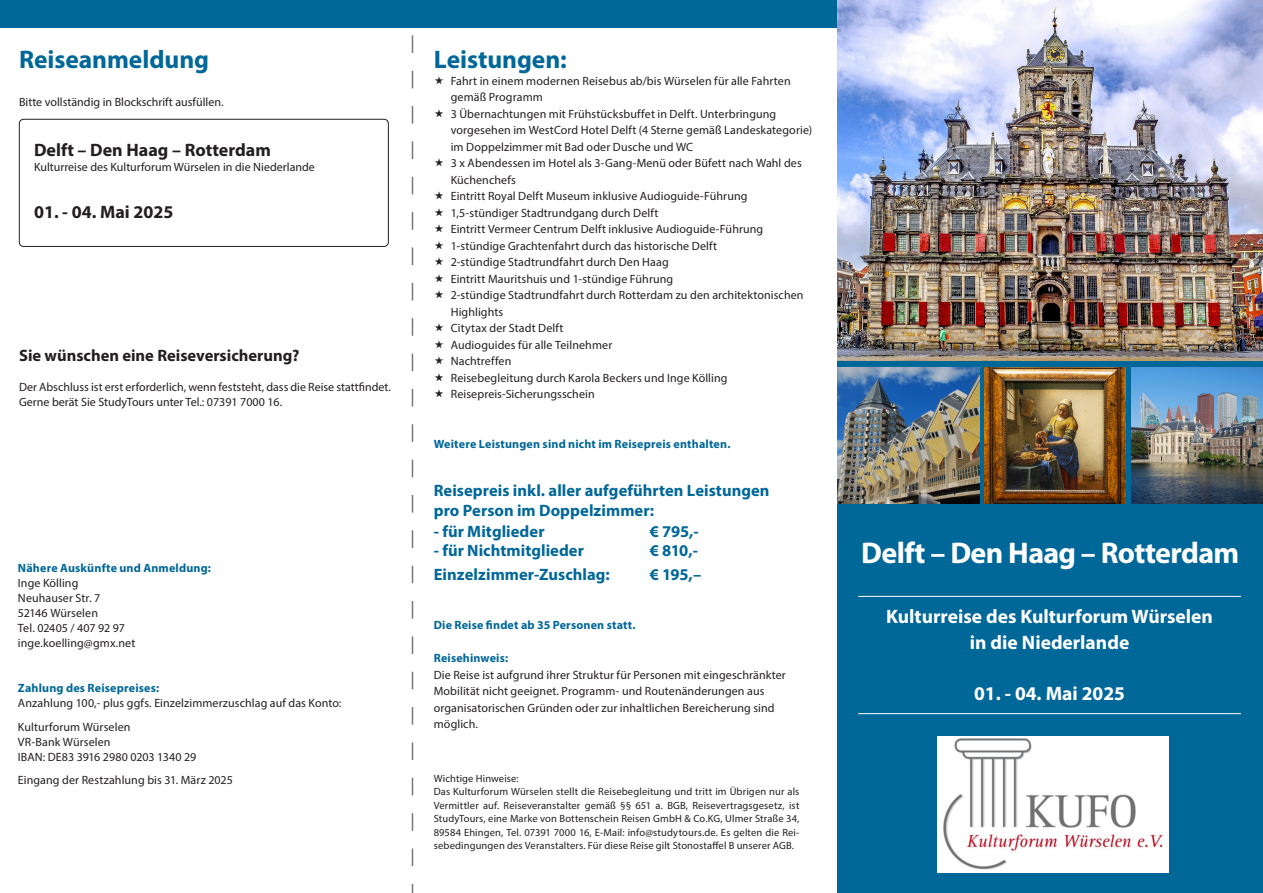
<style>
.page{position:relative;width:1263px;height:893px;background:#fff}
.page>*{position:absolute;margin:0;border:0;box-sizing:border-box;transform-origin:0 0}
.t1{font:700 30px "Myriad Pro";letter-spacing:-.02em;color:#fff}
.Head_Blau{font:700 25.5px "Myriad Pro";letter-spacing:-.005em;color:#006799}
.t2{font:700 19.5px "Myriad Pro";color:#fff}
.t3{font:700 18px "Myriad Pro";color:#231f20}
.t4{font:700 16.5px "Myriad Pro";color:#006799}
.t5{font:700 16.5px "Myriad Pro";color:#231f20}
.Fließtext{font:12px/16.5px "Myriad Pro";letter-spacing:.005em;color:#231f20}
.t6{font:700 12px "Myriad Pro";letter-spacing:.015em;color:#006799}
.Fließtext-2{font:12px "Myriad Pro";letter-spacing:-.015em;color:#231f20}
.t7{font:10.5px/13.5px "Myriad Pro";letter-spacing:.01em;color:#231f20;text-align:justify}
</style>
<div class="page">
<svg style="left:412px;top:35px;width:1px;height:858px"></svg>
<div style="left:838px;top:359px;width:425px;height:534px;background:#006799"></div>
<div style="left:19px;top:119px;width:369px;height:128px;border:1px solid #231f20;border-radius:4px"></div>
<div style="left:0;top:0;width:838px;height:28px;background:#006799"></div>
<hr style="left:858px;top:596px;width:383px;height:1px;background:#fff">
<hr style="left:858px;top:713px;width:383px;height:1px;background:#fff">
<img style="left:838px;top:0;width:425px;height:360px">
<img style="left:838px;top:367px;width:141px;height:137px">
<img style="left:984px;top:367px;width:142px;height:137px">
<img style="left:1131px;top:367px;width:132px;height:137px">
<img style="left:938px;top:736px;width:230px;height:137px">
<p class="Head_Blau" style="left:19px;top:43px;width:192px">Reiseanmeldung</p>
<p class="Fließtext" style="left:19px;top:93px;width:206px">Bitte vollständig in Blockschrift ausfüllen.</p>
<p class="Head_Blau" style="left:434px;top:43px;width:134px">Leistungen:</p>
<p class="Fließtext" style="left:451px;top:72px;width:341px">Fahrt in einem modernen Reisebus ab/bis Würselen für alle Fahrten gemäß Programm</p>
<p class="Fließtext" style="left:451px;top:105px;width:363px">3 Übernachtungen mit Frühstücksbuffet in Delft. Unterbringung vorgesehen im WestCord Hotel Delft (4 Sterne gemäß Landeskategorie) im Doppelzimmer mit Bad oder Dusche und WC</p>
<p class="Fließtext" style="left:451px;top:155px;width:352px">3 x Abendessen im Hotel als 3-Gang-Menü oder Büfett nach Wahl des<br>Küchenchefs</p>
<p class="Fließtext" style="left:451px;top:188px;width:298px">Eintritt Royal Delft Museum inklusive Audioguide-Führung</p>
<p class="Fließtext" style="left:451px;top:204px;width:209px">1,5-stündiger Stadtrundgang durch Delft</p>
<p class="Fließtext" style="left:451px;top:221px;width:314px">Eintritt Vermeer Centrum Delft inklusive Audioguide-Führung</p>
<p class="Fließtext" style="left:451px;top:237px;width:268px">1-stündige Grachtenfahrt durch das historische Delft</p>
<p class="Fließtext" style="left:451px;top:254px;width:219px">2-stündige Stadtrundfahrt durch Den Haag</p>
<p class="Fließtext" style="left:451px;top:270px;width:224px">Eintritt Mauritshuis und 1-stündige Führung</p>
<p class="Fließtext" style="left:451px;top:287px;width:354px">2-stündige Stadtrundfahrt durch Rotterdam zu den architektonischen<br>Highlights</p>
<p class="Fließtext" style="left:451px;top:320px;width:114px">Citytax der Stadt Delft</p>
<p class="Fließtext" style="left:451px;top:336px;width:163px">Audioguides für alle Teilnehmer</p>
<p class="Fließtext" style="left:451px;top:353px;width:62px">Nachtreffen</p>
<p class="Fließtext" style="left:451px;top:369px;width:278px">Reisebegleitung durch Karola Beckers und Inge Kölling</p>
<p class="Fließtext" style="left:451px;top:386px;width:146px">Reisepreis-Sicherungsschein</p>
<p class="t6" style="left:434px;top:436px;width:298px">Weitere Leistungen sind nicht im Reisepreis enthalten.</p>
<p class="t4" style="left:434px;top:479px;width:337px">Reisepreis inkl. aller aufgeführten Leistungen</p>
<p class="t4" style="left:434px;top:500px;width:222px">pro Person im Doppelzimmer:</p>
<p class="t4" style="left:434px;top:521px;width:112px">- für Mitglieder</p>
<p class="t4" style="left:650px;top:521px;width:51px">€ 795,-</p>
<p class="t4" style="left:434px;top:540px;width:152px">- für Nichtmitglieder</p>
<p class="t4" style="left:650px;top:540px;width:50px">€ 810,-</p>
<p class="t4" style="left:434px;top:563px;width:178px">Einzelzimmer-Zuschlag:</p>
<p class="t4" style="left:650px;top:563px;width:53px">€ 195,–</p>
<p class="t6" style="left:434px;top:617px;width:203px">Die Reise findet ab 35 Personen statt.</p>
<p class="t6" style="left:434px;top:650px;width:76px">Reisehinweis:</p>
<p class="Fließtext" style="left:434px;top:666px;width:354px">Die Reise ist aufgrund ihrer Struktur für Personen mit eingeschränkter Mobilität nicht geeignet. Programm- und Routenänderungen aus organisatorischen Gründen oder zur inhaltlichen Bereicherung sind möglich.</p>
<p class="t3" style="left:34px;top:138px;width:238px">Delft – Den Haag – Rotterdam</p>
<p class="Fließtext" style="left:34px;top:158px;width:282px">Kulturreise des Kulturforum Würselen in die Niederlande</p>
<p class="t3" style="left:34px;top:200px;width:141px">01. - 04. Mai 2025</p>
<p class="t5" style="left:19px;top:345px;width:282px">Sie wünschen eine Reiseversicherung?</p>
<p class="Fließtext" style="left:19px;top:379px;width:373px">Der Abschluss ist erst erforderlich, wenn feststeht, dass die Reise stattfindet.</p>
<p class="Fließtext" style="left:19px;top:394px;width:265px">Gerne berät Sie StudyTours unter Tel.: 07391 7000 16.</p>
<p class="t6" style="left:18px;top:560px;width:195px">Nähere Auskünfte und Anmeldung:</p>
<p class="Fließtext" style="left:18px;top:575px;width:62px">Inge Kölling</p>
<p class="Fließtext" style="left:18px;top:590px;width:84px">Neuhauser Str. 7</p>
<p class="Fließtext" style="left:18px;top:605px;width:82px">52146 Würselen</p>
<p class="Fließtext-2" style="left:18px;top:621px;width:109px">Tel. 02405 / 407 92 97</p>
<p class="Fließtext" style="left:18px;top:635px;width:119px">inge.koelling@gmx.net</p>
<p class="t6" style="left:18px;top:680px;width:143px">Zahlung des Reisepreises:</p>
<p class="Fließtext" style="left:18px;top:695px;width:325px">Anzahlung 100,- plus ggfs. Einzelzimmerzuschlag auf das Konto:</p>
<p class="Fließtext" style="left:18px;top:718px;width:114px">Kulturforum Würselen</p>
<p class="Fließtext" style="left:18px;top:733px;width:94px">VR-Bank Würselen</p>
<p class="Fließtext" style="left:18px;top:748px;width:180px">IBAN: DE83 3916 2980 0203 1340 29</p>
<p class="Fließtext" style="left:18px;top:772px;width:216px">Eingang der Restzahlung bis 31. März 2025</p>
<p class="t7" style="left:434px;top:771px;width:86px">Wichtige Hinweise:</p>
<p class="t7" style="left:434px;top:785px;width:367px">Das Kulturforum Würselen stellt die Reisebegleitung und tritt im Übrigen nur als Vermittler auf. Reiseveranstalter gemäß §§ 651 a. BGB, Reisevertragsgesetz, ist StudyTours, eine Marke von Bottenschein Reisen GmbH &amp; Co.KG, Ulmer Straße 34, 89584 Ehingen, Tel. 07391 7000 16, E-Mail: info@studytours.de. Es gelten die Rei&shy;sebedingungen des Veranstalters. Für diese Reise gilt Stonostaffel B unserer AGB.</p>
<p class="t1" style="left:861px;top:533px;width:380px">Delft – Den Haag – Rotterdam</p>
<p class="t2" style="left:886px;top:604px;width:328px">Kulturreise des Kulturforum Würselen</p>
<p class="t2" style="left:970px;top:630px;width:161px">in die Niederlande</p>
<p class="t2" style="left:974px;top:681px;width:152px">01. - 04. Mai 2025</p>
</div>
